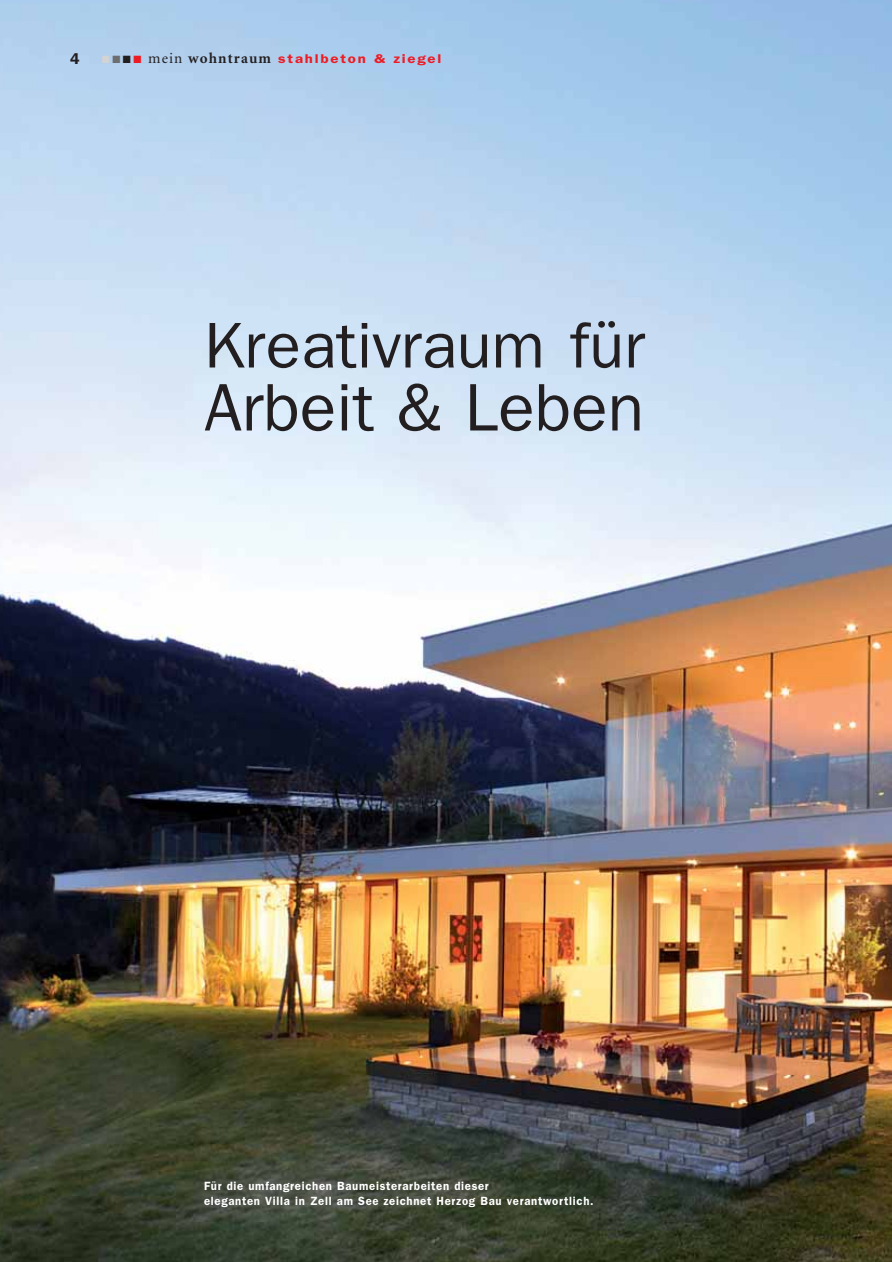
<style>
.page{position:relative;width:892px;height:1262px;background:#fff}
.page>*{position:absolute;margin:0;border:0;box-sizing:border-box;transform-origin:0 0}
.t1{font:67.5px "Franklin Gothic";color:#231f20}
.t2{font:64.8px "Franklin Gothic";color:#231f20}
.t3{font:600 15.75px "Franklin Gothic";color:#231f20}
.t4{font:600 12.75px "Franklin Gothic";letter-spacing:.12em;color:#ed1c24;scale:1.18 1}
.t5{font:600 12px/14.4px "Franklin Gothic";letter-spacing:.06em;color:#fff;scale:.95 1}
.s1{color:#d1d3d4}
.s2{color:#6d6e70}
.s3{color:#231f20}
.s4{font-family:"Minion";font-weight:400;font-size:15px;color:#231f20}
.s5{font-family:"Minion";font-weight:700;font-size:15px;color:#231f20}
</style>
<div class="page">
<img style="left:0;top:0;width:892px;height:1262px">
<h3 class="t3" style="left:70px;top:53px;width:11px">4</h3>
<p class="t4" style="left:102px;top:54px;width:289px"><span class="s1">■</span> <span class="s2">■</span> <span class="s3">■</span> ■ <span class="s4">mein</span> <span class="s5">wohntraum</span> stahlbeton &amp; ziegel</p>
<h2 class="t2" style="left:204px;top:323px;width:442px">Kreativraum für</h2>
<h1 class="t1" style="left:204px;top:384px;width:441px">Arbeit &amp; Leben</h1>
<p class="t5" style="left:204px;top:1180px;width:411px">Für die umfangreichen Baumeisterarbeiten dieser<br>eleganten Villa in Zell am See zeichnet Herzog Bau verantwortlich.</p>
</div>
